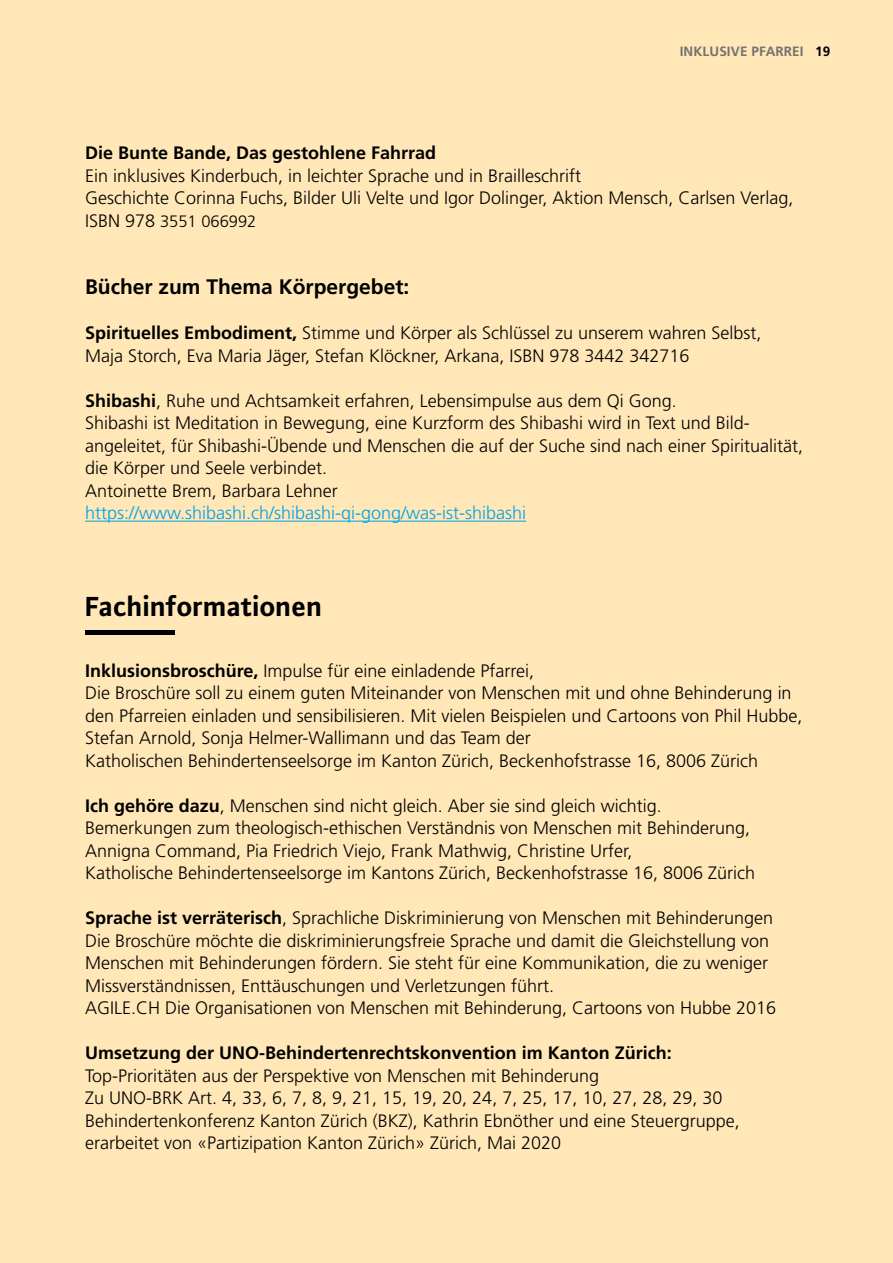
<style>
.page{position:relative;width:893px;height:1263px;background:#ffe7b7}
.page>*{position:absolute;margin:0;border:0;box-sizing:border-box;transform-origin:0 0}
.t1{font:700 29.25px "Plus Sans";color:#000}
.t2{font:700 21px "Frutiger";color:#000}
.t3{font:300 18px/22.5px "Frutiger";color:#000}
.t4{font:700 18px "Frutiger";color:#000}
.t5{font:300 18px "Frutiger";color:#00a2e6}
.t6{font:300 16.5px "Frutiger";color:#000}
.t7{font:700 13.5px "Frutiger";letter-spacing:.01em;color:#75726f}
.s1{color:#000}
.s2{font-size:18px}
.s3{font-weight:700}
</style>
<div class="page">
<hr style="left:85px;top:521px;width:441px;height:1px;background:#00a2e6">
<div style="left:85px;top:630px;width:90px;height:5px;background:#000"></div>
<p class="t7" style="left:680px;top:43px;width:152px">INKLUSIVE PFARREI <span class="s1">19</span></p>
<p class="t4" style="left:85px;top:142px;width:353px">Die Bunte Bande, Das gestohlene Fahrrad</p>
<p class="t3" style="left:85px;top:165px;width:710px">Ein inklusives Kinderbuch, in leichter Sprache und in Brailleschrift<br>Geschichte Corinna Fuchs, Bilder Uli Velte und Igor Dolinger, Aktion Mensch, Carlsen Verlag,</p>
<p class="t6" style="left:85px;top:212px;width:173px"><span class="s2">ISBN 978</span> 3551 066992</p>
<p class="t2" style="left:85px;top:275px;width:326px">Bücher zum Thema Körpergebet:</p>
<p class="t3" style="left:85px;top:322px;width:678px"><span class="s3">Spirituelles Embodiment,</span> Stimme und Körper als Schlüssel zu unserem wahren Selbst,<br>Maja Storch, Eva Maria Jäger, Stefan Klöckner, Arkana, ISBN 978 3442 342716</p>
<p class="t3" style="left:85px;top:390px;width:720px"><span class="s3">Shibashi</span>, Ruhe und Achtsamkeit erfahren, Lebensimpulse aus dem Qi Gong.<br>Shibashi ist Meditation in Bewegung, eine Kurzform des Shibashi wird in Text und Bild&shy;angeleitet, für Shibashi-Übende und Menschen die auf der Suche sind nach einer Spiritualität, die Körper und Seele verbindet.<br>Antoinette Brem, Barbara Lehner</p>
<p class="t5" style="left:85px;top:503px;width:443px">https://www.shibashi.ch/shibashi-qi-gong/was-ist-shibashi</p>
<h1 class="t1" style="left:85px;top:587px;width:239px">Fachinformationen</h1>
<p class="t3" style="left:85px;top:660px;width:719px"><span class="s3">Inklusionsbroschüre,</span> Impulse für eine einladende Pfarrei,<br>Die Broschüre soll zu einem guten Miteinander von Menschen mit und ohne Behinderung in den Pfarreien einladen und sensibilisieren. Mit vielen Beispielen und Cartoons von Phil Hubbe, Stefan Arnold, Sonja Helmer-Wallimann und das Team der<br>Katholischen Behindertenseelsorge im Kanton Zürich, Beckenhofstrasse 16, 8006 Zürich</p>
<p class="t3" style="left:85px;top:795px;width:672px"><span class="s3">Ich gehöre dazu</span>, Menschen sind nicht gleich. Aber sie sind gleich wichtig.<br>Bemerkungen zum theologisch-ethischen Verständnis von Menschen mit Behinderung, Annigna Command, Pia Friedrich Viejo, Frank Mathwig, Christine Urfer,<br>Katholische Behindertenseelsorge im Kantons Zürich, Beckenhofstrasse 16, 8006 Zürich</p>
<p class="t3" style="left:85px;top:907px;width:693px"><span class="s3">Sprache ist verräterisch</span>, Sprachliche Diskriminierung von Menschen mit Behinderungen Die Broschüre möchte die diskriminierungsfreie Sprache und damit die Gleichstellung von Menschen mit Behinderungen fördern. Sie steht für eine Kommunikation, die zu weniger Missverständnissen, Enttäuschungen und Verletzungen führt.<br>AGILE.CH Die Organisationen von Menschen mit Behinderung, Cartoons von Hubbe 2016</p>
<p class="t4" style="left:85px;top:1042px;width:588px">Umsetzung der UNO-Behindertenrechtskonvention im Kanton Zürich:</p>
<p class="t3" style="left:85px;top:1065px;width:656px">Top-Prioritäten aus der Perspektive von Menschen mit Behinderung<br>Zu UNO-BRK Art. 4, 33, 6, 7, 8, 9, 21, 15, 19, 20, 24, 7, 25, 17, 10, 27, 28, 29, 30<br>Behindertenkonferenz Kanton Zürich (BKZ), Kathrin Ebnöther und eine Steuergruppe, erarbeitet von «Partizipation Kanton Zürich» Zürich, Mai 2020</p>
</div>
